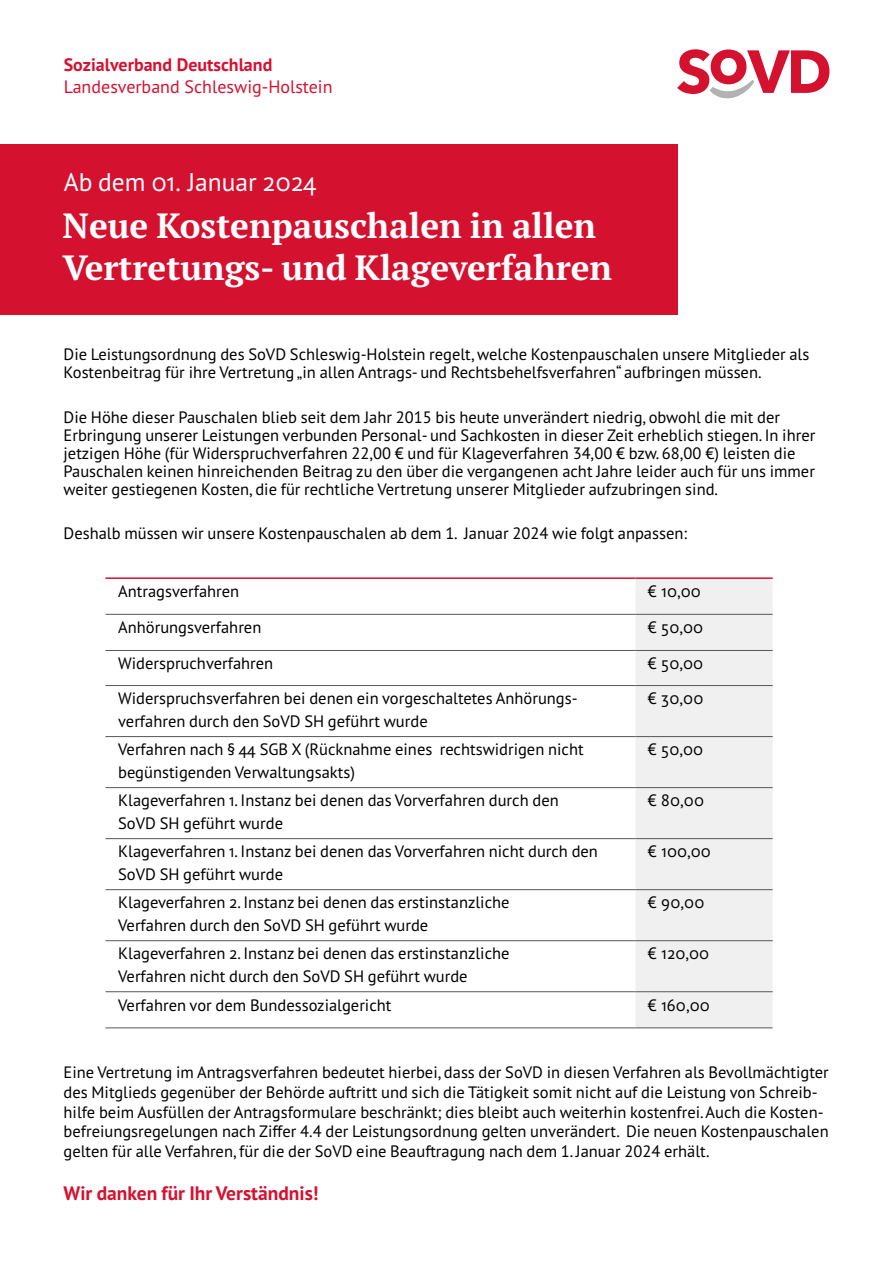
<style>
.page{position:relative;width:893px;height:1263px;background:#fff}
.page>*{position:absolute;margin:0;border:0;box-sizing:border-box;transform-origin:0 0}
.t1{font:700 34.95px/42px "PT Serif Pro";color:#fff}
.t2{font:25.5px "PT Sans Pro";color:#fff}
.t3{font:700 19.5px "PT Sans Pro";color:#d51130}
.t4{font:18px "PT Sans Pro";color:#d51130}
.t5{font:700 18px "PT Sans Pro";color:#d51130}
.t6{font:16.5px/18px "PT Sans Pro";color:#000}
</style>
<div class="page">
<div style="left:0;top:144px;width:677px;height:170px;background:#d51130"></div>
<svg style="left:677px;top:49px;width:152px;height:49px"></svg>
<svg style="left:105px;top:613px;width:530px;height:380px"></svg>
<div style="left:635px;top:579px;width:138px;height:448px;background:#f0f0f0"></div>
<hr style="left:105px;top:577px;width:530px;height:2px;background:#d51130">
<hr style="left:635px;top:577px;width:138px;height:2px;background:#d51130">
<hr style="left:105px;top:614px;width:530px;height:1px;background:#575756">
<hr style="left:635px;top:614px;width:138px;height:1px;background:#575756">
<hr style="left:105px;top:650px;width:530px;height:1px;background:#575756">
<hr style="left:635px;top:650px;width:138px;height:1px;background:#575756">
<hr style="left:105px;top:685px;width:530px;height:1px;background:#575756">
<hr style="left:635px;top:685px;width:138px;height:1px;background:#575756">
<hr style="left:105px;top:736px;width:530px;height:1px;background:#575756">
<hr style="left:635px;top:736px;width:138px;height:1px;background:#575756">
<hr style="left:105px;top:787px;width:530px;height:1px;background:#575756">
<hr style="left:635px;top:787px;width:138px;height:1px;background:#575756">
<hr style="left:105px;top:838px;width:530px;height:1px;background:#575756">
<hr style="left:635px;top:838px;width:138px;height:1px;background:#575756">
<hr style="left:105px;top:889px;width:530px;height:1px;background:#575756">
<hr style="left:635px;top:889px;width:138px;height:1px;background:#575756">
<hr style="left:105px;top:940px;width:530px;height:1px;background:#575756">
<hr style="left:635px;top:940px;width:138px;height:1px;background:#575756">
<hr style="left:105px;top:991px;width:530px;height:1px;background:#575756">
<hr style="left:635px;top:991px;width:138px;height:1px;background:#575756">
<hr style="left:105px;top:1027px;width:530px;height:1px;background:#575756">
<hr style="left:635px;top:1027px;width:138px;height:1px;background:#575756">
<p class="t5" style="left:64px;top:53px;width:210px">Sozialverband Deutschland</p>
<p class="t4" style="left:64px;top:75px;width:270px">Landesverband Schleswig-Holstein</p>
<h2 class="t2" style="left:64px;top:166px;width:254px">Ab dem 01. Januar 2024</h2>
<h1 class="t1" style="left:63px;top:204px;width:551px">Neue Kostenpauschalen in allen<br>Vertretungs- und Klageverfahren</h1>
<p class="t6" style="left:64px;top:345px;width:747px">Die Leistungsordnung des SoVD Schleswig-Holstein regelt, welche Kostenpauschalen unsere Mitglieder als<br>Kostenbeitrag für ihre Vertretung „in allen Antrags- und Rechtsbehelfsverfahren“ aufbringen müssen.</p>
<p class="t6" style="left:64px;top:407px;width:753px">Die Höhe dieser Pauschalen blieb seit dem Jahr 2015 bis heute unverändert niedrig, obwohl die mit der Erbringung unserer Leistungen verbunden Personal- und Sachkosten in dieser Zeit erheblich stiegen. In ihrer jetzigen Höhe (für Widerspruchverfahren 22,00 € und für Klageverfahren 34,00 € bzw. 68,00 €) leisten die Pauschalen keinen hinreichenden Beitrag zu den über die vergangenen acht Jahre leider auch für uns immer weiter gestiegenen Kosten, die für rechtliche Vertretung unserer Mitglieder aufzubringen sind.</p>
<p class="t6" style="left:64px;top:524px;width:625px">Deshalb müssen wir unsere Kostenpauschalen ab dem 1. Januar 2024 wie folgt anpassen:</p>
<p class="t6" style="left:118px;top:582px;width:123px">Antragsverfahren</p>
<p class="t6" style="left:648px;top:582px;width:54px">€ 10,00</p>
<p class="t6" style="left:118px;top:618px;width:145px">Anhörungsverfahren</p>
<p class="t6" style="left:648px;top:618px;width:56px">€ 50,00</p>
<p class="t6" style="left:118px;top:654px;width:157px">Widerspruchverfahren</p>
<p class="t6" style="left:648px;top:654px;width:56px">€ 50,00</p>
<p class="t6" style="left:118px;top:687px;width:461px;line-height:22.4px">Widerspruchsverfahren bei denen ein vorgeschaltetes Anhörungs&shy;verfahren durch den SoVD SH geführt wurde</p>
<p class="t6" style="left:648px;top:689px;width:57px">€ 30,00</p>
<p class="t6" style="left:118px;top:738px;width:467px;line-height:22.4px">Verfahren nach § 44 SGB X (Rücknahme eines rechtswidrigen nicht begünstigenden Verwaltungsakts)</p>
<p class="t6" style="left:648px;top:740px;width:56px">€ 50,00</p>
<p class="t6" style="left:118px;top:789px;width:442px;line-height:22.4px">Klageverfahren 1. Instanz bei denen das Vorverfahren durch den<br>SoVD SH geführt wurde</p>
<p class="t6" style="left:648px;top:791px;width:57px">€ 80,00</p>
<p class="t6" style="left:118px;top:840px;width:481px;line-height:22.4px">Klageverfahren 1. Instanz bei denen das Vorverfahren nicht durch den<br>SoVD SH geführt wurde</p>
<p class="t6" style="left:648px;top:842px;width:64px">€ 100,00</p>
<p class="t6" style="left:118px;top:891px;width:393px;line-height:22.2px">Klageverfahren 2. Instanz bei denen das erstinstanzliche<br>Verfahren durch den SoVD SH geführt wurde</p>
<p class="t6" style="left:648px;top:893px;width:58px">€ 90,00</p>
<p class="t6" style="left:118px;top:942px;width:393px;line-height:22.4px">Klageverfahren 2. Instanz bei denen das erstinstanzliche<br>Verfahren nicht durch den SoVD SH geführt wurde</p>
<p class="t6" style="left:648px;top:944px;width:62px">€ 120,00</p>
<p class="t6" style="left:118px;top:995px;width:275px">Verfahren vor dem Bundessozialgericht</p>
<p class="t6" style="left:648px;top:995px;width:63px">€ 160,00</p>
<p class="t6" style="left:64px;top:1062px;width:767px;line-height:19.8px">Eine Vertretung im Antragsverfahren bedeutet hierbei, dass der SoVD in diesen Verfahren als Bevollmächtigter des Mitglieds gegenüber der Behörde auftritt und sich die Tätigkeit somit nicht auf die Leistung von Schreib&shy;hilfe beim Ausfüllen der Antragsformulare beschränkt; dies bleibt auch weiterhin kostenfrei. Auch die Kosten&shy;befreiungsregelungen nach Ziffer 4.4 der Leistungsordnung gelten unverändert. Die neuen Kostenpauschalen gelten für alle Verfahren, für die der SoVD eine Beauftragung nach dem 1. Januar 2024 erhält.</p>
<p class="t3" style="left:64px;top:1180px;width:257px">Wir danken für Ihr Verständnis!</p>
</div>
